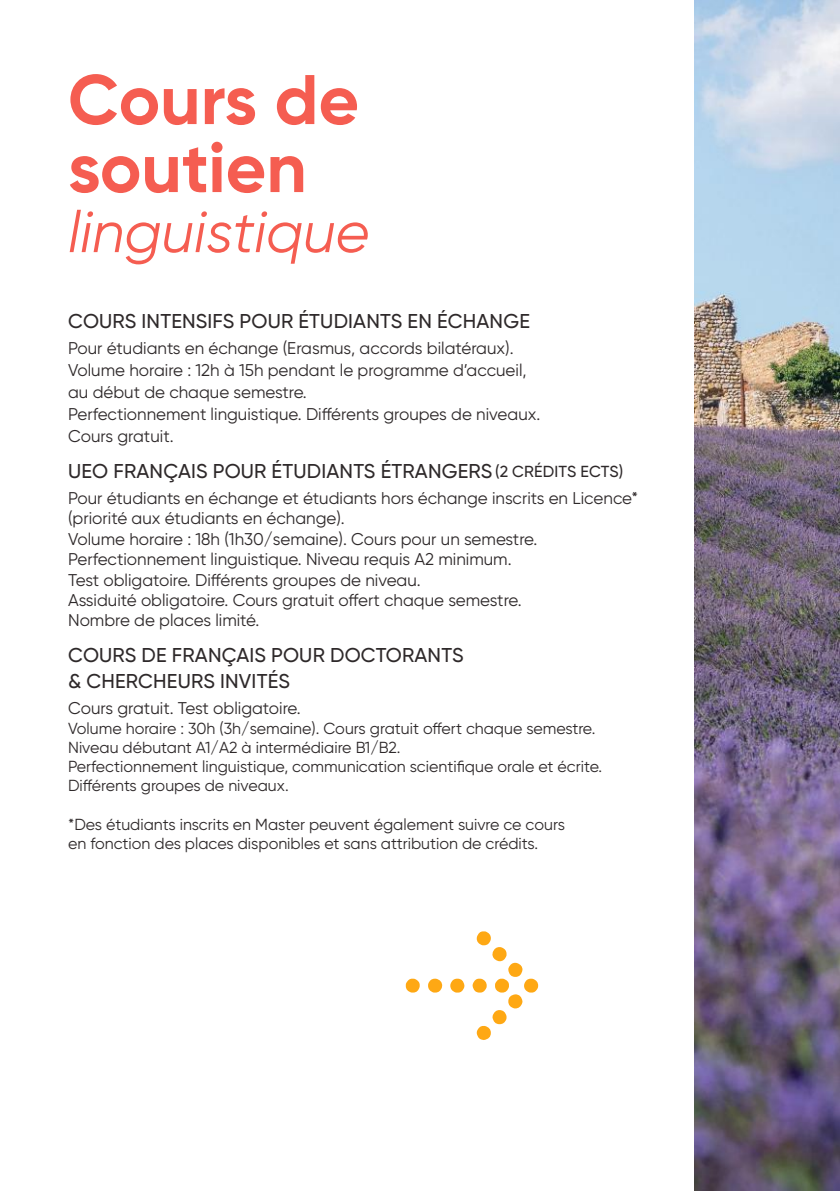
<style>
.page{position:relative;width:840px;height:1191px;background:#fff}
.page>*{position:absolute;margin:0;border:0;box-sizing:border-box;transform-origin:0 0}
.t1{font:700 70px/68px "Gilroy";color:#f55d51}
.t2{font:italic 58px "Gilroy";color:#f55d51}
.t3{font:500 20px/26px "Gilroy";letter-spacing:.01em;color:#2e292a}
.t4{font:17px/20.4px "Gilroy";color:#2e292a}
.t5{font:16px/19.2px "Gilroy";color:#2e292a}
.s1{font-size:16px}
</style>
<div class="page">
<img style="left:694px;top:0;width:145px;height:1191px">
<svg style="left:405px;top:931px;width:133px;height:109px"></svg>
<h1 class="t1" style="left:68px;top:65px;width:292px">Cours de soutien</h1>
<h2 class="t2" style="left:68px;top:196px;width:303px">linguistique</h2>
<p class="t3" style="left:68px;top:308px;width:463px">COURS INTENSIFS POUR ÉTUDIANTS EN ÉCHANGE</p>
<p class="t4" style="left:68px;top:337px;width:473px;line-height:22px">Pour étudiants en échange (Erasmus, accords bilatéraux).<br>Volume horaire : 12h à 15h pendant le programme d’accueil, au début de chaque semestre.<br>Perfectionnement linguistique. Différents groupes de niveaux.<br>Cours gratuit.</p>
<p class="t3" style="left:68px;top:458px;width:556px">UEO FRANÇAIS POUR ÉTUDIANTS ÉTRANGERS <span class="s1">(2 CRÉDITS ECTS)</span></p>
<p class="t4" style="left:68px;top:487px;width:571px">Pour étudiants en échange et étudiants hors échange inscrits en Licence* (priorité aux étudiants en échange).<br>Volume horaire : 18h (1h30/semaine). Cours pour un semestre.<br>Perfectionnement linguistique. Niveau requis A2 minimum.<br>Test obligatoire. Différents groupes de niveau.<br>Assiduité obligatoire. Cours gratuit offert chaque semestre.<br>Nombre de places limité.</p>
<p class="t3" style="left:68px;top:642px;width:397px">COURS DE FRANÇAIS POUR DOCTORANTS &amp; CHERCHEURS INVITÉS</p>
<p class="t4" style="left:68px;top:698px;width:234px">Cours gratuit. Test obligatoire.</p>
<p class="t5" style="left:68px;top:718px;width:535px">Volume horaire : 30h (3h/semaine). Cours gratuit offert chaque semestre.<br>Niveau débutant A1/A2 à intermédiaire B1/B2.<br>Perfectionnement linguistique, communication scientifique orale et écrite.<br>Différents groupes de niveaux.</p>
<p class="t5" style="left:68px;top:814px;width:498px">*Des étudiants inscrits en Master peuvent également suivre ce cours en fonction des places disponibles et sans attribution de crédits.</p>
</div>
